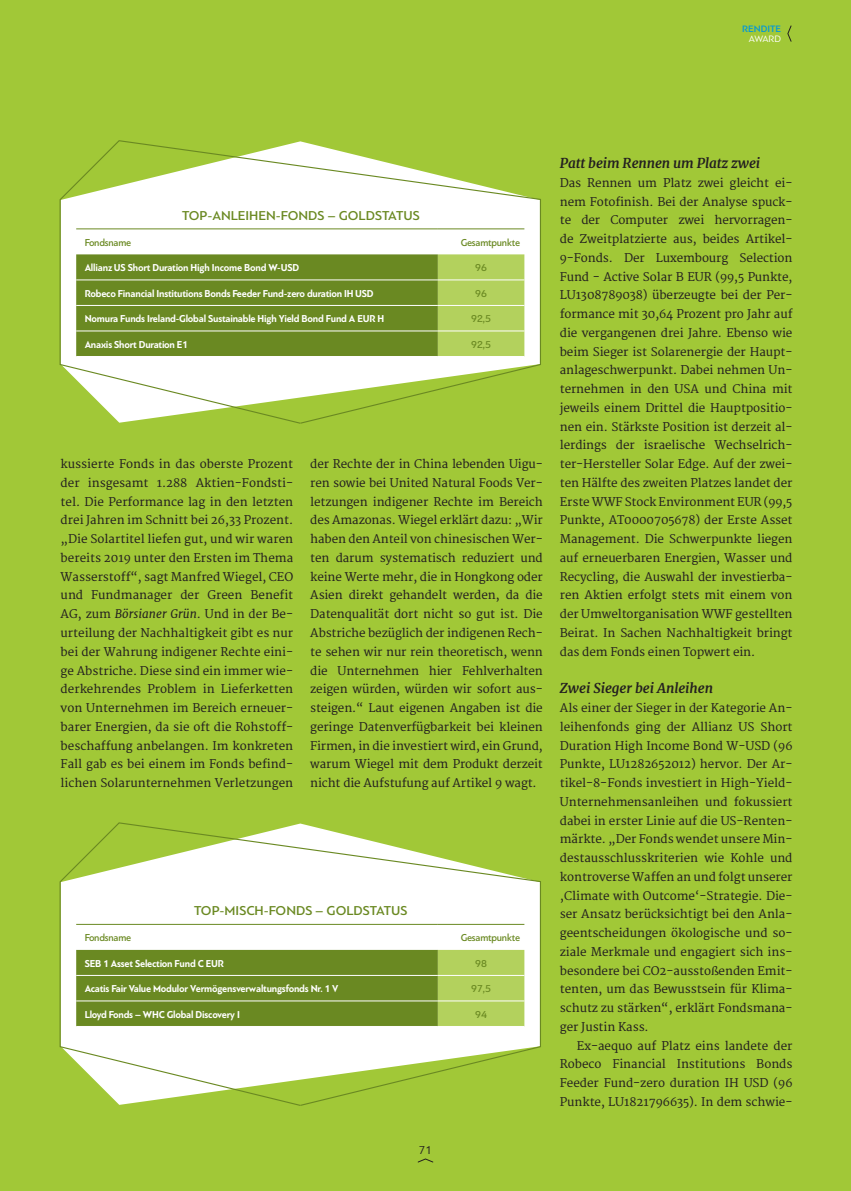
<style>
.page{position:relative;width:851px;height:1191px;background:#fff}
.page>*{position:absolute;margin:0;border:0;box-sizing:border-box;transform-origin:0 0}
.t1{font:500 13.5px "PF Bague Sans Pro";color:#6a8922}
.Zwischentitel{font:italic 700 13.5px "Merriweather";letter-spacing:-.01em;color:#231f20}
.t2{font:12px "PF Bague Sans Pro";color:#231f20}
.Fließtext{font:11.7px/18.8px "Merriweather";letter-spacing:-.01em;color:#231f20;text-align:justify}
.Fließtext_Einzug{font:11.7px/18.8px "Merriweather";letter-spacing:-.005em;color:#231f20;text-align:justify}
.t3{font:700 10.5px "PF Bague Sans Pro";letter-spacing:-.02em;color:#fff;scale:.93 1}
.t4{font:500 10.5px "PF Bague Sans Pro";letter-spacing:-.02em;color:#6a8922;scale:.93 1}
.t5{font:500 10.5px "PF Bague Sans Pro";letter-spacing:-.02em;color:#6a8922}
.t6{font:500 9.75px "PF Bague Sans Pro";color:#0098d9}
.t7{font:9.75px "PF Bague Sans Pro";letter-spacing:-.035em;color:#fff}
.s1{font-style:italic}
</style>
<div class="page">
<div style="left:0;top:0;width:850px;height:1191px;background:#a1c837"></div>
<svg style="left:787px;top:25px;width:4px;height:17px"></svg>
<svg style="left:417px;top:1158px;width:17px;height:5px"></svg>
<svg style="left:59px;top:140px;width:482px;height:284px"></svg>
<svg style="left:76px;top:254px;width:448px;height:102px;background:#7a9830"></svg>
<hr style="left:76px;top:331px;width:362px;height:1px;background:#fff">
<hr style="left:438px;top:331px;width:86px;height:1px;background:#fff">
<hr style="left:76px;top:356px;width:362px;height:1px;background:#fff">
<hr style="left:438px;top:356px;width:86px;height:1px;background:#fff">
<hr style="left:76px;top:280px;width:362px;height:1px;background:#fff">
<hr style="left:438px;top:280px;width:86px;height:1px;background:#fff">
<hr style="left:76px;top:305px;width:362px;height:1px;background:#fff">
<hr style="left:438px;top:305px;width:86px;height:1px;background:#fff">
<hr style="left:76px;top:228px;width:362px;height:1px;background:#6a8922">
<hr style="left:438px;top:228px;width:86px;height:1px;background:#6a8922">
<svg style="left:59px;top:822px;width:482px;height:284px"></svg>
<svg style="left:76px;top:950px;width:448px;height:76px;background:#78972e"></svg>
<hr style="left:76px;top:1026px;width:362px;height:1px;background:#fff">
<hr style="left:438px;top:1026px;width:86px;height:1px;background:#fff">
<hr style="left:76px;top:975px;width:362px;height:1px;background:#fff">
<hr style="left:438px;top:975px;width:86px;height:1px;background:#fff">
<hr style="left:76px;top:1000px;width:362px;height:1px;background:#fff">
<hr style="left:438px;top:1000px;width:86px;height:1px;background:#fff">
<hr style="left:76px;top:924px;width:362px;height:1px;background:#6a8922">
<hr style="left:438px;top:924px;width:86px;height:1px;background:#6a8922">
<p class="t6" style="left:742px;top:23px;width:40px">RENDITE</p>
<p class="t7" style="left:748px;top:33px;width:34px">AWARD</p>
<p class="t1" style="left:182px;top:207px;width:239px">TOP-ANLEIHEN-FONDS – GOLDSTATUS</p>
<p class="t4" style="left:85px;top:236px;width:52px">Fondsname</p>
<p class="t4" style="left:460px;top:236px;width:65px">Gesamtpunkte</p>
<p class="t3" style="left:85px;top:261px;width:232px">Allianz US Short Duration High Income Bond W-USD</p>
<p class="t5" style="left:475px;top:261px;width:13px">96</p>
<p class="t3" style="left:85px;top:287px;width:312px">Robeco Financial Institutions Bonds Feeder Fund-zero duration IH USD</p>
<p class="t5" style="left:475px;top:287px;width:13px">96</p>
<p class="t3" style="left:85px;top:312px;width:323px">Nomura Funds Ireland-Global Sustainable High Yield Bond Fund A EUR H</p>
<p class="t5" style="left:471px;top:312px;width:21px">92,5</p>
<p class="t3" style="left:85px;top:338px;width:112px">Anaxis Short Duration E1</p>
<p class="t5" style="left:471px;top:338px;width:21px">92,5</p>
<p class="Fließtext" style="left:61px;top:455px;width:234px">kussierte Fonds in das oberste Prozent der insgesamt 1.288 Aktien-Fondsti&shy;tel. Die Performance lag in den letzten drei Jahren im Schnitt bei 26,33 Prozent. „Die Solartitel liefen gut, und wir waren bereits 2019 unter den Ersten im Thema Wasserstoff“, sagt Manfred Wiegel, CEO und Fundmanager der Green Benefit AG, zum <span class="s1">Börsianer Grün</span>. Und in der Be&shy;urteilung der Nachhaltigkeit gibt es nur bei der Wahrung indigener Rechte eini&shy;ge Abstriche. Diese sind ein immer wie&shy;derkehrendes Problem in Lieferketten von Unternehmen im Bereich erneuer&shy;barer Energien, da sie oft die Rohstoff&shy;beschaffung anbelangen. Im konkreten Fall gab es bei einem im Fonds befind&shy;lichen Solarunternehmen Verletzungen</p>
<p class="Fließtext" style="left:310px;top:455px;width:234px">der Rechte der in China lebenden Uigu&shy;ren sowie bei United Natural Foods Ver&shy;letzungen indigener Rechte im Bereich des Amazonas. Wiegel erklärt dazu: „Wir haben den Anteil von chinesischen Wer&shy;ten darum systematisch reduziert und keine Werte mehr, die in Hongkong oder Asien direkt gehandelt werden, da die Datenqualität dort nicht so gut ist. Die Abstriche bezüglich der indigenen Rech&shy;te sehen wir nur rein theoretisch, wenn die Unternehmen hier Fehlverhalten zeigen würden, würden wir sofort aus&shy;steigen.“ Laut eigenen Angaben ist die geringe Datenverfügbarkeit bei kleinen Firmen, in die investiert wird, ein Grund, warum Wiegel mit dem Produkt derzeit nicht die Aufstufung auf Artikel 9 wagt.</p>
<p class="t1" style="left:194px;top:903px;width:215px">TOP-MISCH-FONDS – GOLDSTATUS</p>
<p class="t4" style="left:85px;top:931px;width:52px">Fondsname</p>
<p class="t4" style="left:460px;top:931px;width:65px">Gesamtpunkte</p>
<p class="t3" style="left:85px;top:956px;width:151px">SEB 1 Asset Selection Fund C EUR</p>
<p class="t5" style="left:475px;top:957px;width:13px">98</p>
<p class="t3" style="left:85px;top:982px;width:274px">Acatis Fair Value Modulor Vermögensverwaltungsfonds Nr. 1 V</p>
<p class="t5" style="left:471px;top:982px;width:21px">97,5</p>
<p class="t3" style="left:85px;top:1007px;width:168px">Lloyd Fonds – WHC Global Discovery I</p>
<p class="t5" style="left:475px;top:1008px;width:13px">94</p>
<p class="t2" style="left:419px;top:1143px;width:15px">71</p>
<p class="Zwischentitel" style="left:559px;top:155px;width:202px">Patt beim Rennen um Platz zwei</p>
<p class="Fließtext" style="left:559px;top:174px;width:234px">Das Rennen um Platz zwei gleicht ei&shy;nem Fotofinish. Bei der Analyse spuck&shy;te der Computer zwei hervorragen&shy;de Zweitplatzierte aus, beides Artikel-9-Fonds. Der Luxembourg Selection Fund - Active Solar B EUR (99,5 Punkte, LU1308789038) überzeugte bei der Per&shy;formance mit 30,64 Prozent pro Jahr auf die vergangenen drei Jahre. Ebenso wie beim Sieger ist Solarenergie der Haupt&shy;anlageschwerpunkt. Dabei nehmen Un&shy;ternehmen in den USA und China mit jeweils einem Drittel die Hauptpositio&shy;nen ein. Stärkste Position ist derzeit al&shy;lerdings der israelische Wechselrich&shy;ter-Hersteller Solar Edge. Auf der zwei&shy;ten Hälfte des zweiten Platzes landet der Erste WWF Stock Environment EUR (99,5<br>Punkte, AT0000705678) der Erste Asset Management. Die Schwerpunkte liegen auf erneuerbaren Energien, Wasser und Recycling, die Auswahl der investierba&shy;ren Aktien erfolgt stets mit einem von der Umweltorganisation WWF gestellten Beirat. In Sachen Nachhaltigkeit bringt das dem Fonds einen Topwert ein.</p>
<p class="Zwischentitel" style="left:559px;top:680px;width:155px">Zwei Sieger bei Anleihen</p>
<p class="Fließtext" style="left:559px;top:699px;width:234px">Als einer der Sieger in der Kategorie An&shy;leihenfonds ging der Allianz US Short Duration High Income Bond W-USD (96<br>Punkte, LU1282652012) hervor. Der Ar&shy;tikel-8-Fonds investiert in High-Yield-Unternehmensanleihen und fokussiert dabei in erster Linie auf die US-Renten&shy;märkte. „Der Fonds wendet unsere Min&shy;destausschlusskriterien wie Kohle und kontroverse Waffen an und folgt unserer ‚Climate with Outcome‘-Strategie. Die&shy;ser Ansatz berücksichtigt bei den Anla&shy;geentscheidungen ökologische und so&shy;ziale Merkmale und engagiert sich ins&shy;besondere bei CO2-ausstoßenden Emit&shy;tenten, um das Bewusstsein für Klima&shy;schutz zu stärken“, erklärt Fondsmana&shy;ger Justin Kass.</p>
<p class="Fließtext_Einzug" style="left:559px;top:1036px;width:234px;text-indent:17px">Ex-aequo auf Platz eins landete der Robeco Financial Institutions Bonds Feeder Fund-zero duration IH USD (96<br>Punkte, LU1821796635). In dem schwie-</p>
</div>
